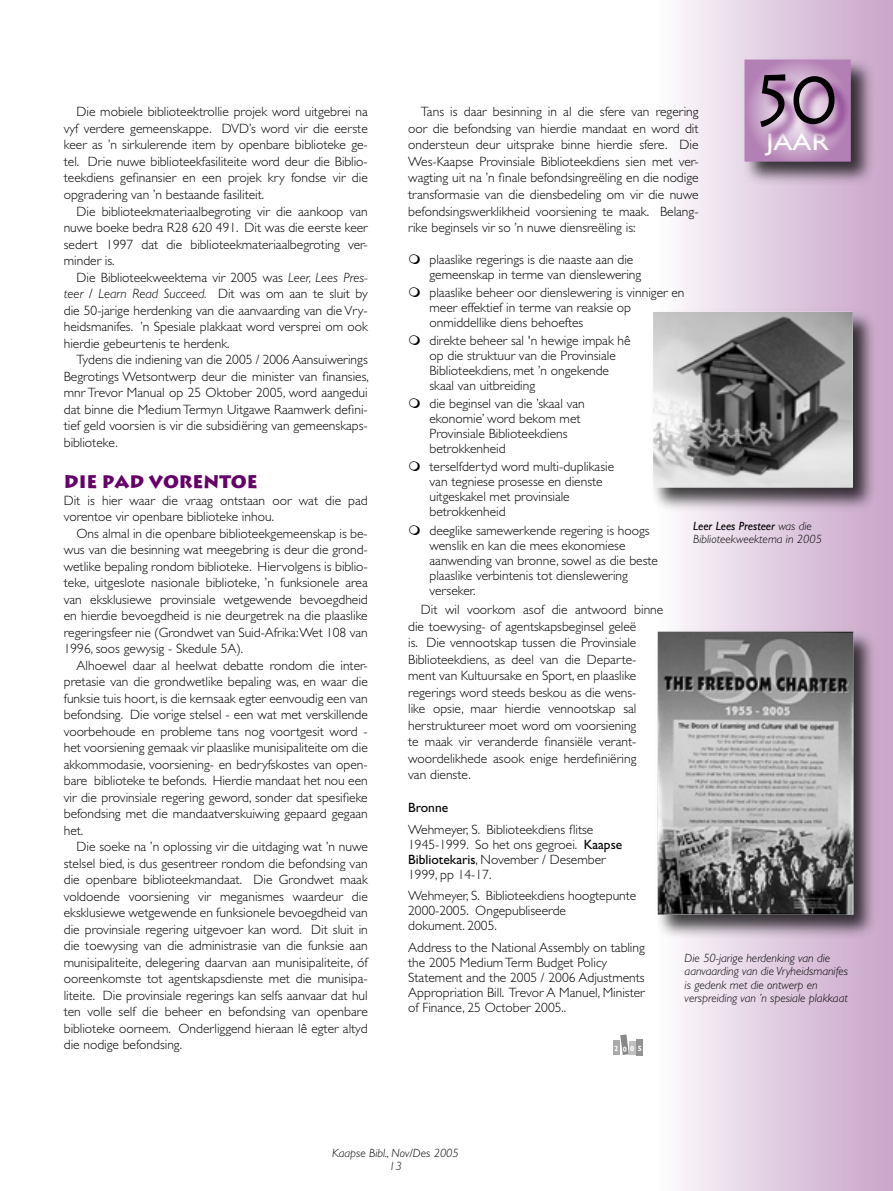
<style>
.page{position:relative;width:893px;height:1191px;background:#fff}
.page>*{position:absolute;margin:0;border:0;box-sizing:border-box;transform-origin:0 0}
.bd-flush{font:72px "Lithograph Plain";color:#000;scale:.9 1}
.bd-flush-2{font:24px "Gill Sans";color:#fff;scale:1.19 1}
.crhead{font:700 18px "Lithograph";color:#660069}
.bd-indent{font:300 13.5px/16.5px "Gill Sans";color:#000;text-align:justify}
.bullet{font:300 13.5px/15px "Gill Sans";color:#000}
.list{font:300 13.5px/15px "Gill Sans";color:#000}
.bd-flush-3{font:300 13.5px/16.5px "Gill Sans";color:#000}
.bd-flush-4{font:13.5px "Gill Sans";color:#000}
.captions{font:italic 300 12px/13.5px "Gill Sans";color:#000}
.t1{font:700 7.5px "Gill Sans";color:#fff}
.s1{font-style:italic}
.s2{font-weight:400}
</style>
<div class="page">
<div style="left:653px;top:0;width:240px;height:1191px;background:linear-gradient(to right,#fefdfe,#c8a3c9)"></div>
<div style="left:613px;top:1040px;width:7px;height:15px;background:#aaa"></div>
<div style="left:629px;top:1041px;width:7px;height:14px;background:#c0c0c0"></div>
<div style="left:637px;top:1039px;width:6px;height:16px;background:#939393"></div>
<div style="left:654px;top:628px;width:225px;height:311px;background:#000;opacity:.75"></div>
<img style="left:658px;top:631px;width:195px;height:283px">
<div style="left:741px;top:56px;width:136px;height:130px;background:#000;opacity:.75"></div>
<svg style="left:744px;top:60px;width:107px;height:102px;background:#b98cbb"></svg>
<div style="left:761px;top:75px;width:93px;height:71px;background:#660069;opacity:.75"></div>
<div style="left:649px;top:308px;width:229px;height:205px;background:#000;opacity:.75"></div>
<img style="left:653px;top:312px;width:200px;height:175px">
<svg style="left:620px;top:1034px;width:9px;height:21px"></svg>
<p class="bd-indent" style="left:77px;top:104px;width:293px">Die mobiele biblioteektrollie projek word uitgebrei na</p>
<p class="bd-indent" style="left:64px;top:120px;width:305px">vyf verdere gemeenskappe. DVD’s word vir die eerste</p>
<p class="bd-indent" style="left:64px;top:137px;width:306px">keer as ’n sirkulerende item by openbare biblioteke ge-</p>
<p class="bd-indent" style="left:64px;top:153px;width:306px">tel. Drie nuwe biblioteekfasiliteite word deur die Biblio&shy;teekdiens gefinansier en een projek kry fondse vir die opgradering van ’n bestaande fasiliteit.</p>
<p class="bd-indent" style="left:64px;top:203px;width:306px;text-indent:13px">Die biblioteekmateriaalbegroting vir die aankoop van nuwe boeke bedra R28 620 491. Dit was die eerste keer sedert 1997 dat die biblioteekmateriaalbegroting ver&shy;minder is.</p>
<p class="bd-indent" style="left:64px;top:269px;width:306px;text-indent:13px">Die Biblioteekweektema vir 2005 was <span class="s1">Leer, Lees Pres&shy;teer / Learn Read Succeed.</span> Dit was om aan te sluit by die 50-jarige herdenking van die aanvaarding van die Vry&shy;heidsmanifes. ’n Spesiale plakkaat word versprei om ook hierdie gebeurtenis te herdenk.</p>
<p class="bd-indent" style="left:64px;top:351px;width:307px;text-indent:13px">Tydens die indiening van die 2005 / 2006 Aansuiwerings Begrotings Wetsontwerp deur die minister van finansies, mnr Trevor Manual op 25 Oktober 2005, word aangedui dat binne die Medium Termyn Uitgawe Raamwerk defini&shy;tief geld voorsien is vir die subsidiëring van gemeenskaps&shy;biblioteke.</p>
<p class="crhead" style="left:64px;top:470px;width:196px">DIE PAD VORENTOE</p>
<p class="bd-flush-3" style="left:64px;top:492px;width:306px">Dit is hier waar die vraag ontstaan oor wat die pad vorentoe vir openbare biblioteke inhou.</p>
<p class="bd-indent" style="left:64px;top:525px;width:306px;text-indent:13px">Ons almal in die openbare biblioteekgemeenskap is be&shy;wus van die besinning wat meegebring is deur die grond&shy;wetlike bepaling rondom biblioteke. Hiervolgens is biblio&shy;teke, uitgeslote nasionale biblioteke, ’n funksionele area van eksklusiewe provinsiale wetgewende bevoegdheid en hierdie bevoegdheid is nie deurgetrek na die plaaslike regeringsfeer nie (Grondwet van Suid-Afrika: Wet 108 van 1996, soos gewysig - Skedule 5A).</p>
<p class="bd-indent" style="left:64px;top:657px;width:306px;text-indent:13px">Alhoewel daar al heelwat debatte rondom die inter&shy;pretasie van die grondwetlike bepaling was, en waar die funksie tuis hoort, is die kernsaak egter eenvoudig een van befondsing. Die vorige stelsel - een wat met verskillende voorbehoude en probleme tans nog voortgesit word - het voorsiening gemaak vir plaaslike munisipaliteite om die akkommodasie, voorsiening- en bedryfskostes van open&shy;bare biblioteke te befonds. Hierdie mandaat het nou een vir die provinsiale regering geword, sonder dat spesifieke befondsing met die mandaatverskuiwing gepaard gegaan het.</p>
<p class="bd-indent" style="left:64px;top:838px;width:306px;text-indent:13px">Die soeke na ’n oplossing vir die uitdaging wat ’n nuwe stelsel bied, is dus gesentreer rondom die befondsing van die openbare biblioteekmandaat. Die Grondwet maak voldoende voorsiening vir meganismes waardeur die eksklusiewe wetgewende en funksionele bevoegdheid van die provinsiale regering uitgevoer kan word. Dit sluit in die toewysing van die administrasie van die funksie aan munisipaliteite, delegering daarvan aan munisipaliteite, óf ooreenkomste tot agentskapsdienste met die munisipa&shy;liteite. Die provinsiale regerings kan selfs aanvaar dat hul ten volle self die beheer en befondsing van openbare biblioteke oorneem. Onderliggend hieraan lê egter altyd die nodige befondsing.</p>
<p class="bd-flush" style="left:757px;top:59px;width:92px">50</p>
<p class="bd-indent" style="left:408px;top:104px;width:292px;text-indent:13px">Tans is daar besinning in al die sfere van regering oor die befondsing van hierdie mandaat en word dit ondersteun deur uitsprake binne hierdie sfere. Die Wes-Kaapse Provinsiale Biblioteekdiens sien met ver&shy;wagting uit na ’n finale befondsingreëling en die nodige transformasie van die diensbedeling om vir die nuwe befondsingswerklikheid voorsiening te maak. Belang&shy;rike beginsels vir so ’n nuwe diensreëling is:</p>
<p class="bullet" style="left:429px;top:252px;width:213px">plaaslike regerings is die naaste aan die gemeenskap in terme van dienslewering</p>
<p class="bullet" style="left:429px;top:285px;width:257px">plaaslike beheer oor dienslewering is vinniger en meer effektief in terme van reaksie op onmiddellike diens behoeftes</p>
<p class="bullet" style="left:429px;top:333px;width:203px">direkte beheer sal 'n hewige impak hê op die struktuur van die Provinsiale<br>Biblioteekdiens, met ’n ongekende skaal van uitbreiding</p>
<p class="bullet" style="left:429px;top:396px;width:157px">die beginsel van die ’skaal van ekonomie’ word bekom met<br>Provinsiale Biblioteekdiens betrokkenheid</p>
<p class="bullet" style="left:429px;top:459px;width:186px">terselfdertyd word multi-duplikasie van tegniese prosesse en dienste uitgeskakel met provinsiale betrokkenheid</p>
<p class="bullet" style="left:429px;top:523px;width:230px">deeglike samewerkende regering is hoogs wenslik en kan die mees ekonomiese aanwending van bronne, sowel as die beste plaaslike verbintenis tot dienslewering verseker.</p>
<p class="bd-indent" style="left:408px;top:601px;width:257px;text-align:left;text-indent:13px">Dit wil voorkom asof die antwoord binne die toewysing- of agentskapsbeginsel geleë<br>is. Die vennootskap tussen die Provinsiale Biblioteekdiens, as deel van die Departe&shy;ment van Kultuursake en Sport, en plaaslike regerings word steeds beskou as die wens-<br>like opsie, maar hierdie vennootskap sal herstruktureer moet word om voorsiening<br>te maak vir veranderde finansiële verant&shy;woordelikhede asook enige herdefiniëring<br>van dienste.</p>
<p class="bd-flush-4" style="left:408px;top:800px;width:42px">Bronne</p>
<p class="list" style="left:408px;top:822px;width:216px">Wehmeyer, S. Biblioteekdiens flitse<br>1945-1999. So het ons gegroei. <span class="s2">Kaapse<br>Bibliotekaris</span>, November / Desember<br>1999, pp 14-17.</p>
<p class="list" style="left:408px;top:888px;width:230px">Wehmeyer, S. Biblioteekdiens hoogtepunte<br>2000-2005. Ongepubliseerde<br>dokument. 2005.</p>
<p class="list" style="left:408px;top:939px;width:238px">Address to the National Assembly on tabling the 2005 Medium Term Budget Policy Statement and the 2005 / 2006 Adjustments Appropriation Bill. Trevor A Manuel, Minister of Finance, 25 October 2005..</p>
<p class="bd-flush-2" style="left:766px;top:128px;width:54px">JAAR</p>
<p class="captions" style="left:693px;top:519px;width:130px"><span class="s2">Leer Lees Presteer</span> was die<br>Biblioteekweektema in 2005</p>
<p class="captions" style="left:685px;top:951px;width:165px">Die 50-jarige herdenking van die aanvaarding van die Vryheidsmanifes is gedenk met die ontwerp en verspreiding van ’n spesiale plakkaat</p>
<p class="t1" style="left:614px;top:1044px;width:6px">2</p>
<p class="t1" style="left:630px;top:1044px;width:13px">0 5</p>
<p class="captions" style="left:332px;top:1146px;width:128px;text-align:center">Kaapse Bibl., Nov/Des 2005<br>13</p>
</div>
